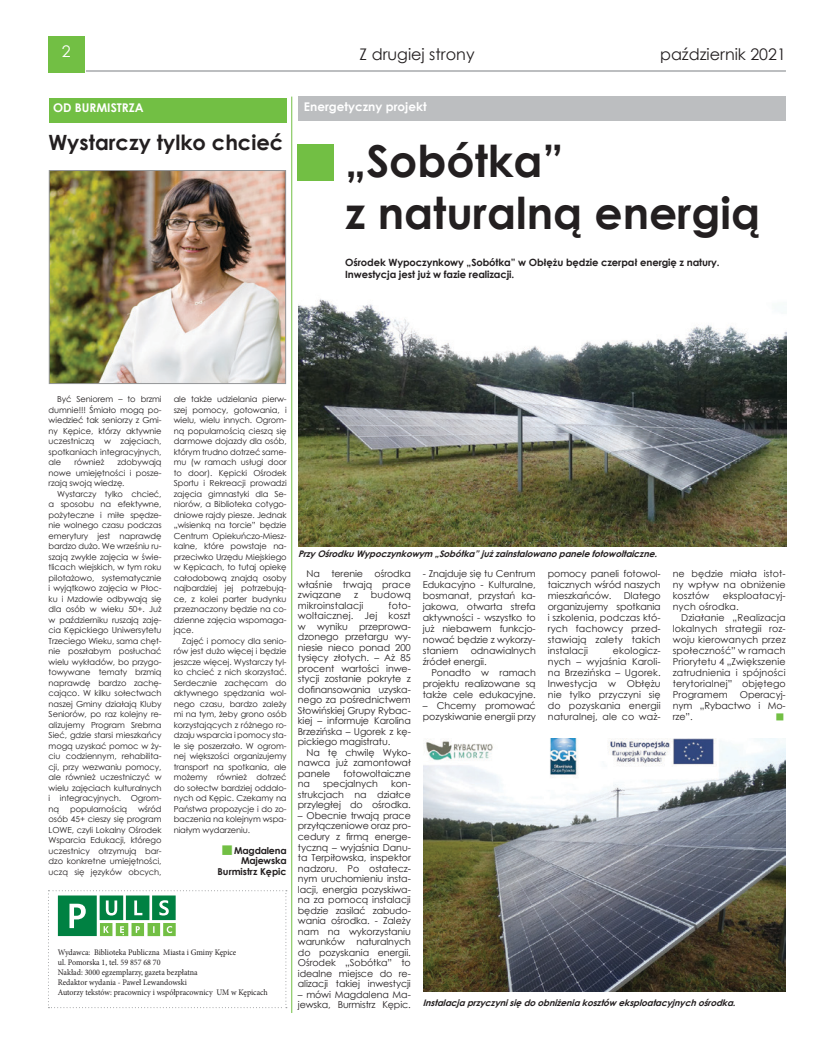
<style>
.page{position:relative;width:820px;height:1049px;background:#fff}
.page>*{position:absolute;margin:0;border:0;box-sizing:border-box;transform-origin:0 0}
.t1{font:700 44px/52px "Century Gothic";color:#231f20}
.t2{font:700 21px "Century Gothic";color:#231f20}
.t3{font:16px "Century Gothic";color:#231f20}
.t4{font:16px "Century Gothic";color:#fff}
.t5{font:700 12px "Century Gothic";color:#fff}
.t6{font:700 10px/12px "Century Gothic";letter-spacing:-.01em;color:#231f20}
.t7{font:9.5px/10.5px "Century Gothic";letter-spacing:-.01em;color:#231f20;text-align:justify}
.t8{font:9.5px/11px "Century Gothic";letter-spacing:.01em;color:#231f20}
.t9{font:700 9.5px/10.5px "Century Gothic";letter-spacing:-.02em;color:#231f20;text-align:right}
.t10{font:italic 700 9px "Century Gothic";color:#231f20}
.t11{font:8.5px/10.2px "Minion Pro";color:#231f20;scale:.95 1}
.t12{font:8.3px/10.5px "Century Gothic";letter-spacing:-.01em;color:#231f20;text-align:justify}
</style>
<div class="page">
<hr style="left:86px;top:70px;width:699px;height:2px;background:#bcbec0">
<div style="left:48px;top:36px;width:36px;height:36px;background:#72bf44"></div>
<svg style="left:48px;top:890px;width:239px;height:118px"></svg>
<div style="left:49px;top:99px;width:237px;height:24px;background:#72bf44"></div>
<img style="left:51px;top:172px;width:233px;height:210px">
<div style="left:49px;top:170px;width:237px;height:214px;border:1px solid #949698"></div>
<div style="left:298px;top:97px;width:487px;height:24px;background:#bcbec0"></div>
<img style="left:298px;top:299px;width:487px;height:247px">
<div style="left:298px;top:144px;width:36px;height:36px;background:#72bf44"></div>
<img style="left:423px;top:738px;width:362px;height:253px">
<hr style="left:291px;top:97px;width:1px;height:916px;background:#72bf44">
<h3 class="t4" style="left:62px;top:40px;width:10px">2</h3>
<h3 class="t3" style="left:359px;top:43px;width:116px">Z drugiej strony</h3>
<h3 class="t3" style="left:659px;top:43px;width:127px">październik 2021</h3>
<h3 class="t5" style="left:53px;top:98px;width:92px">OD BURMISTRZA</h3>
<h2 class="t2" style="left:48px;top:127px;width:236px">Wystarczy tylko chcieć</h2>
<h3 class="t5" style="left:304px;top:98px;width:124px">Energetyczny projekt</h3>
<h1 class="t1" style="left:345px;top:133px;width:416px">„Sobótka”<br>z naturalną energią</h1>
<p class="t6" style="left:345px;top:256px;width:376px">Ośrodek Wypoczynkowy „Sobótka” w Obłężu będzie czerpał energię z natury.<br>Inwestycja jest już w fazie realizacji.</p>
<p class="t12" style="left:49px;top:394px;width:114px;text-indent:9px">Być Seniorem – to brzmi dumnie!!! Śmiało mogą po&shy;wiedzieć tak seniorzy z Gmi&shy;ny Kępice, którzy aktywnie uczestniczą w zajęciach, spotkaniach integracyjnych, ale</p>
<p class="t12" style="left:74px;top:457px;width:31px">również</p>
<p class="t12" style="left:49px;top:457px;width:114px;text-indent:69px">zdobywają nowe umiejętności i posze&shy;rzają swoją wiedzę.</p>
<p class="t12" style="left:49px;top:488px;width:114px;text-indent:9px">Wystarczy tylko chcieć, a sposobu na efektywne, pożyteczne i miłe spędze&shy;nie wolnego czasu podczas emerytury jest naprawdę bardzo dużo. We wrześniu ru&shy;szają zwykle zajęcia w świe&shy;tlicach wiejskich, w tym roku pilotażowo, systematycznie i wyjątkowo zajęcia w Płoc&shy;ku i Mzdowie odbywają się dla osób w wieku 50+. Już w październiku ruszają zaję&shy;cia Kępickiego Uniwersytetu Trzeciego Wieku, sama chęt&shy;nie poszłabym posłuchać wielu wykładów, bo przygo&shy;towywane tematy brzmią naprawdę bardzo zachę&shy;cająco. W kilku sołectwach naszej Gminy działają Kluby Seniorów, po raz kolejny re&shy;alizujemy Program Srebrna Sieć, gdzie starsi mieszkańcy mogą uzyskać pomoc w ży&shy;ciu codziennym, rehabilita&shy;cji, przy wezwaniu pomocy, ale również uczestniczyć w wielu zajęciach kulturalnych i integracyjnych. Ogrom&shy;ną</p>
<p class="t12" style="left:49px;top:803px;width:114px;text-indent:89px">wśród osób 45+ cieszy się program LOWE, czyli Lokalny Ośrodek Wsparcia Edukacji, którego uczestnicy otrzymują bar&shy;dzo konkretne umiejętności, uczą się języków obcych,</p>
<p class="t12" style="left:70px;top:803px;width:59px">popularnością</p>
<p class="t12" style="left:174px;top:394px;width:114px">ale także udzielania pierw&shy;szej pomocy, gotowania, i wielu, wielu innych. Ogrom&shy;ną popularnością cieszą się darmowe dojazdy dla osób, którym trudno dotrzeć same&shy;mu (w ramach usługi door to door). Kępicki Ośrodek Sportu i Rekreacji prowadzi zajęcia gimnastyki dla Se&shy;niorów, a Biblioteka cotygo&shy;dniowe rajdy piesze. Jednak „wisienką na torcie” będzie Centrum Opiekuńczo-Miesz&shy;kalne, które powstaje na&shy;przeciwko Urzędu Miejskiego w Kępicach, to tutaj opiekę całodobową znajdą osoby najbardziej jej potrzebują&shy;ce, z kolei parter budynku przeznaczony będzie na co&shy;dzienne zajęcia wspomaga&shy;jące.</p>
<p class="t12" style="left:174px;top:635px;width:114px;text-indent:9px">Zajęć i pomocy dla senio&shy;rów jest dużo więcej i będzie jeszcze więcej. Wystarczy tyl&shy;ko chcieć z nich skorzystać.<br>Serdecznie zachęcam do aktywnego spędzania wol&shy;nego czasu, bardzo zależy mi na tym, żeby grono osób korzystających z różnego ro&shy;dzaju wsparcia i pomocy sta&shy;le się poszerzało. W ogrom&shy;nej większości organizujemy transport na spotkania, ale możemy również dotrzeć do sołectw bardziej oddalo&shy;nych od Kępic. Czekamy na Państwa propozycje i do zo&shy;baczenia na kolejnym wspa&shy;niałym wydarzeniu.</p>
<p class="t9" style="left:217px;top:845px;width:71px">Magdalena<br>Majewska<br>Burmistrz Kępic</p>
<p class="t11" style="left:58px;top:947px;width:222px">Wydawca: Biblioteka Publiczna Miasta i Gminy Kępice<br>ul. Pomorska 1, tel. 59 857 68 70<br>Nakład: 3000 egzemplarzy, gazeta bezpłatna<br>Redaktor wydania - Paweł Lewandowski<br>Autorzy tekstów: pracownicy i współpracownicy UM w Kępicach</p>
<p class="t10" style="left:298px;top:547px;width:363px">PrzyOśrodkuWypoczynkowym „Sobótka”jużzainstalowanopanelefotowoltaiczne.</p>
<p class="t7" style="left:298px;top:568px;width:114px;text-indent:9px">Na terenie ośrodka właśnie trwają prace związane</p>
<p class="t7" style="left:354px;top:589px;width:6px">z</p>
<p class="t7" style="left:371px;top:589px;width:41px">budową</p>
<p class="t8" style="left:298px;top:600px;width:67px">mikroinstalacji</p>
<p class="t7" style="left:298px;top:600px;width:114px;text-indent:91px">foto&shy;woltaicznej. Jej koszt w wyniku przeprowa&shy;dzonego przetargu wy&shy;niesie nieco ponad 200 tysięcy złotych. – Aż 85 procent wartości inwe&shy;stycji zostanie pokryte z dofinansowania uzyska&shy;nego za pośrednictwem Słowińskiej Grupy Rybac&shy;kiej – informuje Karolina Brzezińska – Ugorek z kę&shy;pickiego magistratu.</p>
<p class="t7" style="left:298px;top:747px;width:114px;text-indent:9px">Na tę chwilę Wyko&shy;nawca już zamontował panele</p>
<p class="t7" style="left:343px;top:768px;width:69px">fotowoltaiczne</p>
<p class="t7" style="left:298px;top:778px;width:14px">na</p>
<p class="t7" style="left:323px;top:778px;width:56px">specjalnych</p>
<p class="t7" style="left:298px;top:778px;width:114px;text-indent:93px">kon&shy;strukcjach na działce przyległej do ośrodka.</p>
<p class="t7" style="left:298px;top:810px;width:114px">– Obecnie trwają prace przyłączeniowe oraz pro&shy;cedury z firmą energe&shy;tyczną – wyjaśnia Danu&shy;ta Terpiłowska, inspektor nadzoru. Po ostatecz&shy;nym uruchomieniu insta&shy;lacji, energia pozyskiwa&shy;na za pomocą instalacji będzie zasilać zabudo&shy;wania ośrodka. - Zależy nam na wykorzystaniu warunków naturalnych do pozyskania energii.<br>Ośrodek „Sobótka” to idealne miejsce do re&shy;alizacji takiej inwestycji</p>
<p class="t7" style="left:298px;top:989px;width:114px">– mówi Magdalena Ma&shy;jewska, Burmistrz Kępic.</p>
<p class="t7" style="left:422px;top:568px;width:114px;line-height:11px">- Znajduje się tu Centrum Edukacyjno - Kulturalne, bosmanat, przystań ka&shy;jakowa, otwarta strefa aktywności - wszystko to już niebawem funkcjo&shy;nować będzie z wykorzy&shy;staniem</p>
<p class="t7" style="left:422px;top:645px;width:114px;line-height:11px;text-indent:48px">odnawialnych źródeł energii.</p>
<p class="t7" style="left:422px;top:667px;width:114px;line-height:11px;text-indent:9px">Ponadto w ramach projektu realizowane są także cele edukacyjne.</p>
<p class="t7" style="left:422px;top:700px;width:114px;line-height:11px">– Chcemy promować pozyskiwanie energii przy</p>
<p class="t7" style="left:547px;top:568px;width:114px;line-height:11px">pomocy paneli fotowol&shy;taicznych wśród naszych mieszkańców.</p>
<p class="t7" style="left:547px;top:590px;width:114px;line-height:11px;text-indent:76px">Dlatego organizujemy spotkania i szkolenia, podczas któ&shy;rych fachowcy przed&shy;stawiają zalety takich instalacji</p>
<p class="t7" style="left:547px;top:645px;width:114px;line-height:11px;text-indent:65px">ekologicz&shy;nych – wyjaśnia Karoli&shy;na Brzezińska – Ugorek.<br>Inwestycja w Obłężu nie tylko przyczyni się do pozyskania energii naturalnej, ale co waż-</p>
<p class="t7" style="left:672px;top:568px;width:114px;line-height:11px">ne będzie miała istot&shy;ny wpływ na obniżenie kosztów</p>
<p class="t8" style="left:672px;top:590px;width:114px;text-indent:50px">eksploatacyj&shy;nych ośrodka.</p>
<p class="t7" style="left:672px;top:612px;width:114px;line-height:11px;text-indent:9px">Działanie „Realizacja lokalnych strategii roz&shy;woju kierowanych przez społeczność” w ramach Priorytetu 4 „Zwiększenie zatrudnienia i spójności terytorialnej” objętego Programem</p>
<p class="t7" style="left:672px;top:689px;width:114px;line-height:11px;text-indent:67px">Operacyj&shy;nym „Rybactwo i Mo&shy;rze”.</p>
<p class="t10" style="left:422px;top:996px;width:317px">Instalacjaprzyczynisiędoobniżeniakosztów eksploatacyjnychośrodka.</p>
</div>
